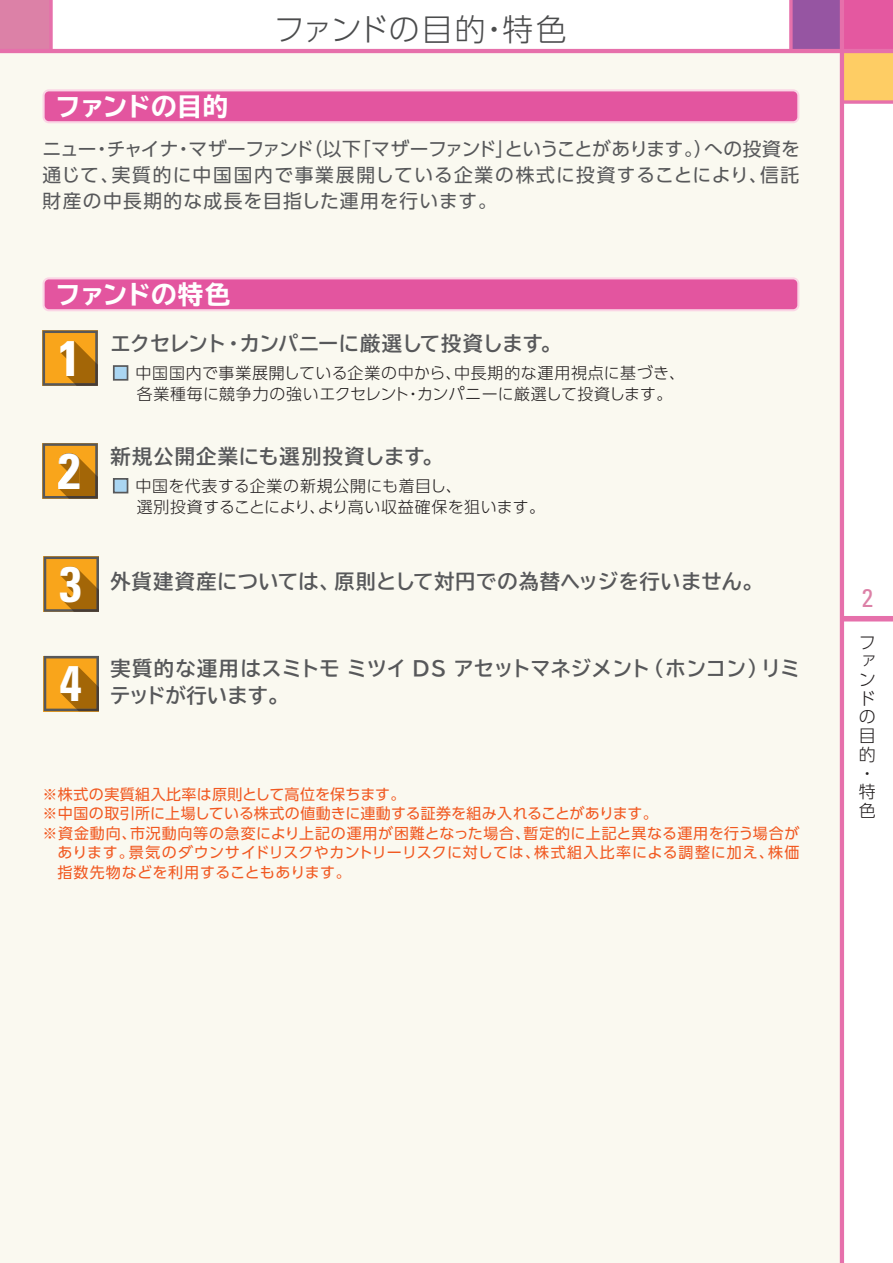
<style>
.page{position:relative;width:893px;height:1263px;background:#fff}
.page>*{position:absolute;margin:0;border:0;box-sizing:border-box;transform-origin:0 0}
.t1{font:700 condensed 49.95px "Univers";color:#fff}
.t2{font:300 30.9px "UD Shin Go Pro";letter-spacing:.005em;color:#4b4c4d}
.t3{font:700 expanded 25.5px "TBUD Go Std";letter-spacing:-.025em;color:#fff}
.t4{font:condensed 25.5px "Univers";color:#dc81a7}
.t5{font:700 20.25px "TBUD Go Std";letter-spacing:.01em;color:#57585a}
.t6{font:700 20.25px "TBUD Go Std";letter-spacing:-.01em;color:#57585a}
.t7{font:700 20.25px "TBUD Go Std";letter-spacing:.045em;color:#57585a}
.t8{font:18.75px/26.2px "UD Shin Go Pro";letter-spacing:.065em;color:#57585a;text-align:justify}
.t9{font:300 16.95px/18.8px "UD Shin Go Pro";color:#231f20}
.t10{font:300 15.9px/21px "UD Shin Go Pro";letter-spacing:.035em;color:#231f20}
.t11{font:15px "UD Shin Go Pro";letter-spacing:.03em;color:#f15921}
.t12{font:15px "UD Shin Go Pro";letter-spacing:.055em;color:#f15921}
.t13{font:15px "UD Shin Go Pro";letter-spacing:.005em;color:#f15921}
.s1{font-weight:500;color:#aad6f2}
</style>
<div class="page">
<div style="left:0;top:0;width:51px;height:51px;background:#dc81a7"></div>
<svg style="left:49px;top:0;width:4px;height:49px"></svg>
<div style="left:842px;top:0;width:51px;height:51px;background:#e458a0"></div>
<div style="left:842px;top:51px;width:51px;height:51px;background:#fecd64"></div>
<div style="left:791px;top:0;width:51px;height:51px;background:#9655a2"></div>
<div style="left:0;top:51px;width:842px;height:1212px;background:#faf9f0"></div>
<div style="left:842px;top:616px;width:51px;height:5px;background:#e670ab"></div>
<hr style="left:840px;top:0;width:4px;height:1263px;background:#e670ab">
<hr style="left:0;top:49px;width:893px;height:4px;background:#e670ab">
<svg style="left:844px;top:100px;width:49px;height:4px"></svg>
<svg style="left:789px;top:0;width:4px;height:49px"></svg>
<svg style="left:43px;top:89px;width:756px;height:34px;background:#e566a8"></svg>
<svg style="left:43px;top:277px;width:756px;height:34px;background:#e666a8"></svg>
<svg style="left:43px;top:443px;width:55px;height:56px;background:#bd852b"></svg>
<svg style="left:43px;top:330px;width:55px;height:56px;background:#c7871f"></svg>
<div style="left:113px;top:365px;width:15px;height:16px;border:2px solid #57585a"></div>
<div style="left:113px;top:478px;width:15px;height:15px;border:2px solid #57585a"></div>
<svg style="left:44px;top:556px;width:55px;height:56px;background:#be801d"></svg>
<svg style="left:44px;top:656px;width:55px;height:55px;background:#be801d"></svg>
<h3 class="t3" style="left:55px;top:92px;width:175px">ファンドの目的</h3>
<h2 class="t2" style="left:274px;top:4px;width:295px">ファンドの目的・特色</h2>
<p class="t8" style="left:42px;top:135px;width:759px">ニュー・チャイナ・マザーファンド（以下「マザーファンド」ということがあります。）への投資を通じて、実質的に中国国内で事業展開している企業の株式に投資することにより、信託財産の中長期的な成長を目指した運用を行います。</p>
<h3 class="t3" style="left:55px;top:280px;width:177px">ファンドの特色</h3>
<h1 class="t1" style="left:58px;top:327px;width:24px">1</h1>
<h1 class="t1" style="left:58px;top:440px;width:24px">2</h1>
<h1 class="t1" style="left:59px;top:553px;width:24px">3</h1>
<h1 class="t1" style="left:59px;top:653px;width:24px">4</h1>
<p class="t6" style="left:111px;top:327px;width:452px">エクセレント・カンパニーに厳選して投資します。</p>
<p class="t10" style="left:137px;top:362px;width:550px;text-indent:-24px"><span class="s1">■</span> 中国国内で事業展開している企業の中から、中長期的な運用視点に基づき、各業種毎に競争力の強いエクセレント・カンパニーに厳選して投資します。</p>
<p class="t7" style="left:111px;top:440px;width:334px">新規公開企業にも選別投資します。</p>
<p class="t10" style="left:137px;top:475px;width:410px;text-indent:-24px"><span class="s1">■</span> 中国を代表する企業の新規公開にも着目し、<br>選別投資することにより、より高い収益確保を狙います。</p>
<p class="t5" style="left:111px;top:565px;width:654px">外貨建資産については、原則として対円での為替ヘッジを行いません。</p>
<p class="t5" style="left:111px;top:652px;width:691px">実質的な運用はスミトモ ミツイ DS アセットマネジメント（ホンコン）リミ</p>
<p class="t5" style="left:110px;top:679px;width:180px">テッドが行います。</p>
<p class="t11" style="left:43px;top:782px;width:364px">※株式の実質組入比率は原則として高位を保ちます。</p>
<p class="t13" style="left:43px;top:801px;width:617px">※中国の取引所に上場している株式の値動きに連動する証券を組み入れることがあります。</p>
<p class="t12" style="left:43px;top:821px;width:758px">※資金動向、市況動向等の急変により上記の運用が困難となった場合、暫定的に上記と異なる運用を行う場合が</p>
<p class="t11" style="left:58px;top:840px;width:743px">あります。景気のダウンサイドリスクやカントリーリスクに対しては、株式組入比率による調整に加え、株価</p>
<p class="t11" style="left:58px;top:860px;width:295px">指数先物などを利用することもあります。</p>
<h3 class="t4" style="left:862px;top:582px;width:13px">2</h3>
<p class="t9" style="left:859px;top:632px;width:18px">ファンドの目的・特色</p>
</div>
